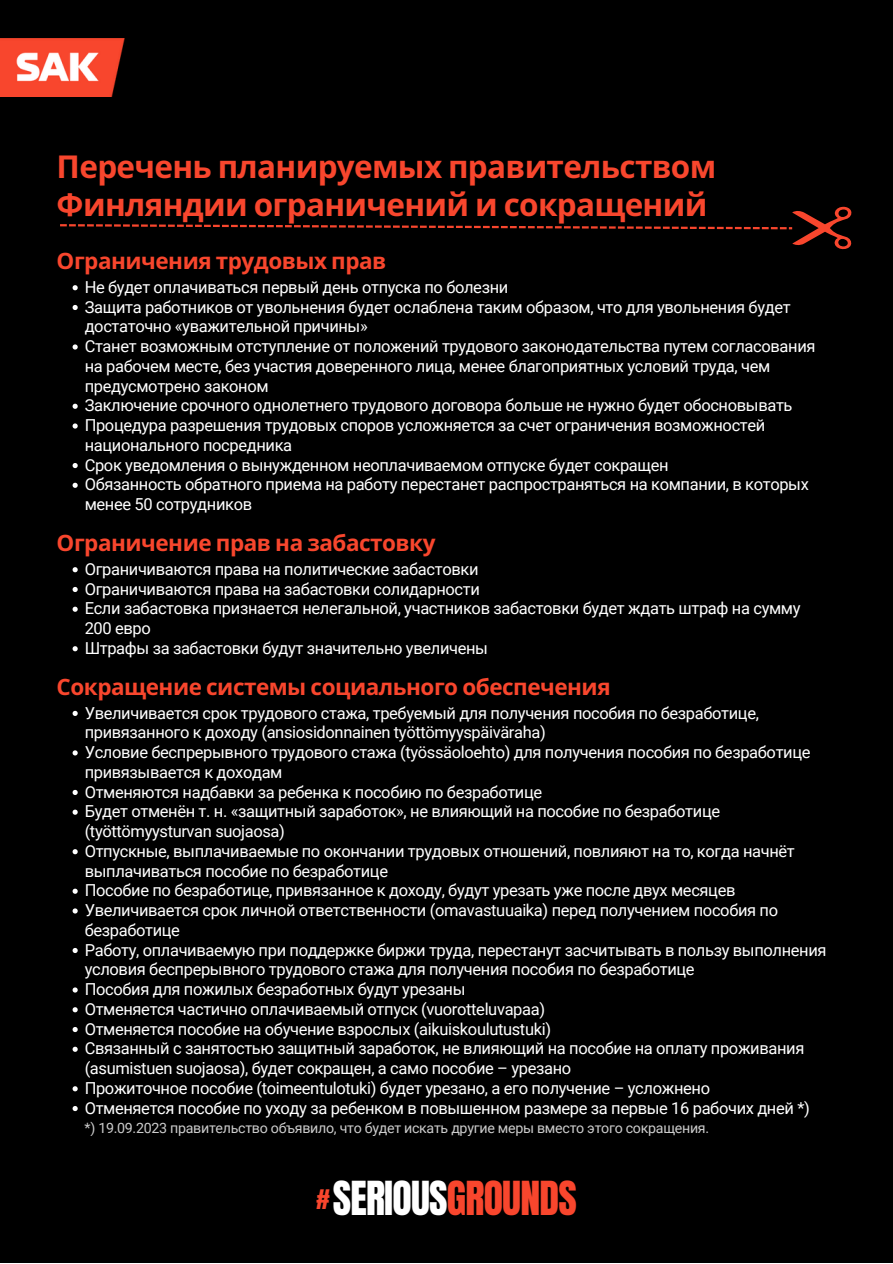
<style>
.page{position:relative;width:893px;height:1264px;background:#fff}
.page>*{position:absolute;margin:0;border:0;box-sizing:border-box;transform-origin:0 0}
.t1{font:39.9px "Anton";letter-spacing:-.02em;color:#fff}
.t2{font:700 31.5px/37.7px "Noto Sans";letter-spacing:-.02em;color:#f8462d}
.t3{font:25.5px "Anton";color:#f8462d}
.t4{font:700 22.5px "Noto Sans";letter-spacing:-.02em;color:#f8462d}
.t5{font:16.5px/19.8px "Roboto";letter-spacing:-.02em;color:#fff}
.t6{font:14.25px "Roboto";letter-spacing:-.02em;color:#fff}
.s1{color:#f8462d}
</style>
<div class="page">
<div style="left:0;top:0;width:892px;height:1262px;background:#000"></div>
<svg style="left:73px;top:285px;width:5px;height:5px"></svg>
<svg style="left:73px;top:305px;width:5px;height:5px"></svg>
<svg style="left:73px;top:344px;width:5px;height:5px"></svg>
<svg style="left:73px;top:404px;width:5px;height:5px"></svg>
<svg style="left:73px;top:423px;width:5px;height:5px"></svg>
<svg style="left:73px;top:463px;width:5px;height:5px"></svg>
<svg style="left:73px;top:483px;width:5px;height:5px"></svg>
<svg style="left:73px;top:567px;width:5px;height:5px"></svg>
<svg style="left:73px;top:587px;width:5px;height:5px"></svg>
<svg style="left:73px;top:606px;width:5px;height:6px"></svg>
<svg style="left:73px;top:646px;width:5px;height:5px"></svg>
<svg style="left:73px;top:710px;width:5px;height:6px"></svg>
<svg style="left:73px;top:750px;width:5px;height:5px"></svg>
<svg style="left:73px;top:789px;width:5px;height:6px"></svg>
<svg style="left:73px;top:809px;width:5px;height:5px"></svg>
<svg style="left:73px;top:849px;width:5px;height:5px"></svg>
<svg style="left:73px;top:888px;width:5px;height:5px"></svg>
<svg style="left:73px;top:908px;width:5px;height:5px"></svg>
<svg style="left:73px;top:948px;width:5px;height:5px"></svg>
<svg style="left:73px;top:987px;width:5px;height:5px"></svg>
<svg style="left:73px;top:1007px;width:5px;height:5px"></svg>
<svg style="left:73px;top:1027px;width:5px;height:5px"></svg>
<svg style="left:73px;top:1046px;width:5px;height:5px"></svg>
<svg style="left:73px;top:1086px;width:5px;height:5px"></svg>
<svg style="left:73px;top:1106px;width:5px;height:5px"></svg>
<svg style="left:60px;top:207px;width:792px;height:42px"></svg>
<img style="left:0;top:38px;width:124px;height:59px">
<p class="t2" style="left:57px;top:147px;width:661px">Перечень планируемых правительством<br>Финляндии ограничений и сокращений</p>
<p class="t4" style="left:57px;top:245px;width:331px">Ограничения трудовых прав</p>
<p class="t5" style="left:85px;top:277px;width:425px">Не будет оплачиваться первый день отпуска по болезни</p>
<p class="t5" style="left:85px;top:297px;width:707px">Защита работников от увольнения будет ослаблена таким образом, что для увольнения будет достаточно «уважительной причины»</p>
<p class="t5" style="left:85px;top:336px;width:732px">Станет возможным отступление от положений трудового законодательства путем согласования на рабочем месте, без участия доверенного лица, менее благоприятных условий труда, чем предусмотрено законом</p>
<p class="t5" style="left:85px;top:396px;width:709px">Заключение срочного однолетнего трудового договора больше не нужно будет обосновывать</p>
<p class="t5" style="left:85px;top:415px;width:682px">Процедура разрешения трудовых споров усложняется за счет ограничения возможностей национального посредника</p>
<p class="t5" style="left:85px;top:455px;width:585px">Срок уведомления о вынужденном неоплачиваемом отпуске будет сокращен</p>
<p class="t5" style="left:85px;top:475px;width:725px">Обязанность обратного приема на работу перестанет распространяться на компании, в которых менее 50 сотрудников</p>
<p class="t4" style="left:57px;top:527px;width:380px">Ограничение прав на забастовку</p>
<p class="t5" style="left:85px;top:559px;width:395px">Ограничиваются права на политические забастовки</p>
<p class="t5" style="left:85px;top:579px;width:396px">Ограничиваются права на забастовки солидарности</p>
<p class="t5" style="left:85px;top:599px;width:717px">Если забастовка признается нелегальной, участников забастовки будет ждать штраф на сумму<br>200 евро</p>
<p class="t5" style="left:85px;top:638px;width:405px">Штрафы за забастовки будут значительно увеличены</p>
<p class="t4" style="left:57px;top:671px;width:555px">Сокращение системы социального обеспечения</p>
<p class="t5" style="left:85px;top:703px;width:675px">Увеличивается срок трудового стажа, требуемый для получения пособия по безработице, привязанного к доходу (ansiosidonnainen työttömyyspäiväraha)</p>
<p class="t5" style="left:85px;top:742px;width:727px">Условие беспрерывного трудового стажа (työssäoloehto) для получения пособия по безработице привязывается к доходам</p>
<p class="t5" style="left:85px;top:782px;width:459px">Отменяются надбавки за ребенка к пособию по безработице</p>
<p class="t5" style="left:85px;top:801px;width:637px">Будет отменён т. н. «защитный заработок», не влияющий на пособие по безработице (työttömyysturvan suojaosa)</p>
<p class="t5" style="left:85px;top:841px;width:711px">Отпускные, выплачиваемые по окончании трудовых отношений, повлияют на то, когда начнёт выплачиваться пособие по безработице</p>
<p class="t5" style="left:85px;top:880px;width:652px">Пособие по безработице, привязанное к доходу, будут урезать уже после двух месяцев</p>
<p class="t5" style="left:85px;top:900px;width:695px">Увеличивается срок личной ответственности (omavastuuaika) перед получением пособия по безработице</p>
<p class="t5" style="left:85px;top:940px;width:743px">Работу, оплачиваемую при поддержке биржи труда, перестанут засчитывать в пользу выполнения условия беспрерывного трудового стажа для получения пособия по безработице</p>
<p class="t5" style="left:85px;top:979px;width:382px">Пособия для пожилых безработных будут урезаны</p>
<p class="t5" style="left:85px;top:999px;width:462px">Отменяется частично оплачиваемый отпуск (vuorotteluvapaa)</p>
<p class="t5" style="left:85px;top:1019px;width:468px">Отменяется пособие на обучение взрослых (aikuiskoulutustuki)</p>
<p class="t5" style="left:85px;top:1038px;width:721px">Связанный с занятостью защитный заработок, не влияющий на пособие на оплату проживания (asumistuen suojaosa), будет сокращен, а само пособие – урезано</p>
<p class="t5" style="left:85px;top:1078px;width:627px">Прожиточное пособие (toimeentulotuki) будет урезано, а его получение – усложнено</p>
<p class="t5" style="left:85px;top:1098px;width:726px">Отменяется пособие по уходу за ребенком в повышенном размере за первые 16 рабочих дней *)</p>
<p class="t6" style="left:85px;top:1119px;width:626px">*) 19.09.2023 правительство объявило, что будет искать другие меры вместо этого сокращения.</p>
<p class="t3" style="left:316px;top:1180px;width:15px">#</p>
<p class="t1" style="left:333px;top:1169px;width:245px">SERIOUS<span class="s1">GROUNDS</span></p>
</div>
